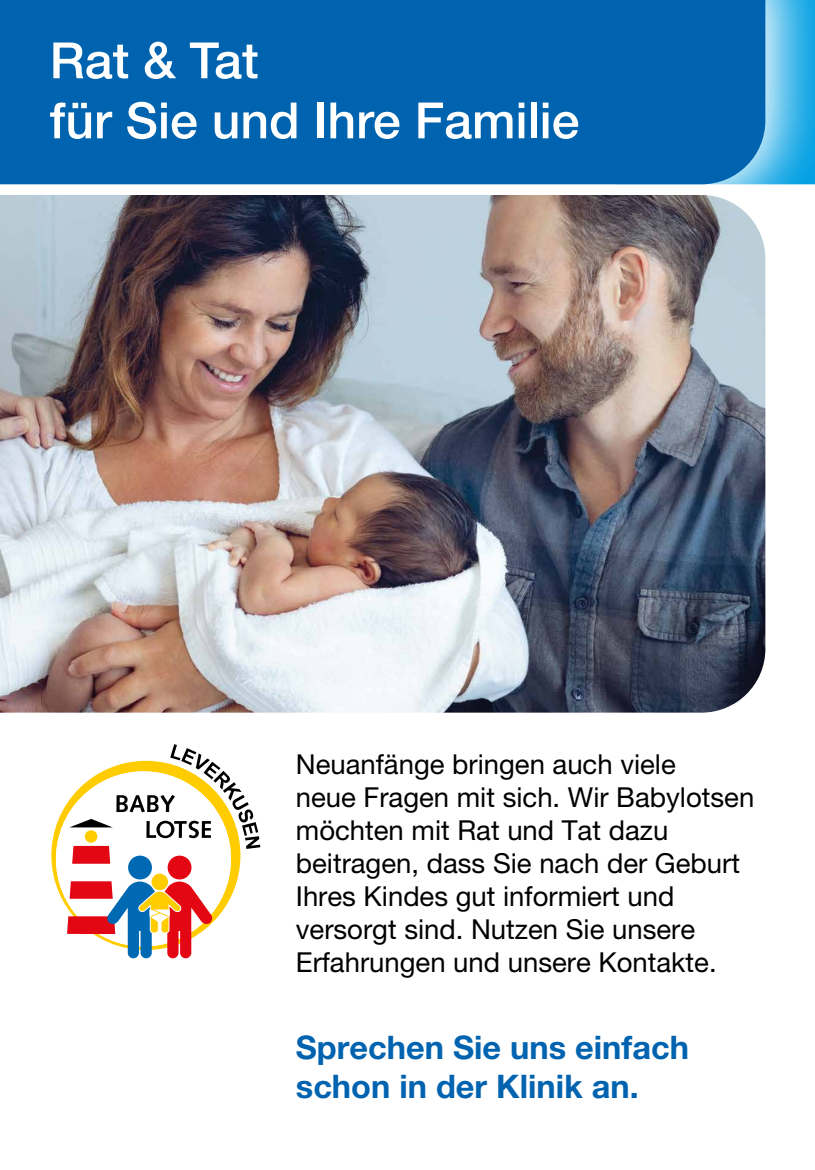
<style>
.page{position:relative;width:815px;height:1170px;background:#fff}
.page>*{position:absolute;margin:0;border:0;box-sizing:border-box;transform-origin:0 0}
.t1{font:500 50px/60px "Helvetica Neue LT Pro";color:#fff}
.t2{font:700 32.5px/39px "Helvetica Neue LT Pro";color:#0063af}
.t3{font:27.5px/33px "Helvetica Neue LT Pro";color:#000}
</style>
<div class="page">
<svg style="left:0;top:0;width:815px;height:185px;background:#56bcea"></svg>
<div style="left:0;top:0;width:765px;height:184px;background:#0063af"></div>
<img style="left:0;top:195px;width:765px;height:517px">
<svg style="left:51px;top:744px;width:209px;height:214px"></svg>
<h1 class="t1" style="left:50px;top:30px;width:531px">Rat &amp; Tat<br>für Sie und Ihre Familie</h1>
<p class="t3" style="left:296px;top:747px;width:460px">Neuanfänge bringen auch viele<br>neue Fragen mit sich. Wir Babylotsen möchten mit Rat und Tat dazu beitragen, dass Sie nach der Geburt<br>Ihres Kindes gut informiert und versorgt sind. Nutzen Sie unsere<br>Erfahrungen und unsere Kontakte.</p>
<p class="t2" style="left:296px;top:1026px;width:395px">Sprechen Sie uns einfach schon in der Klinik an.</p>
</div>
